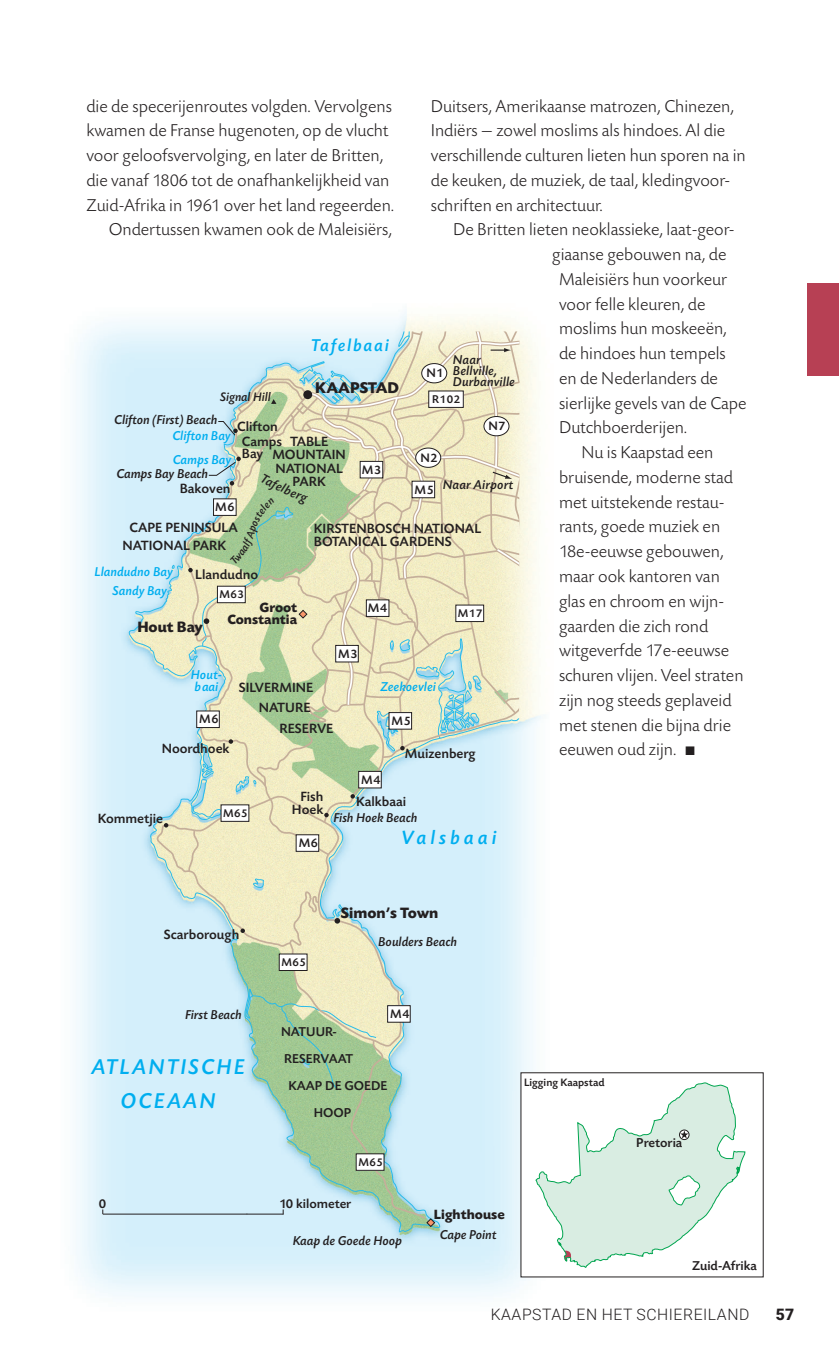
<style>
.page{position:relative;width:839px;height:1366px;background:#fff}
.page>*{position:absolute;margin:0;border:0;box-sizing:border-box;transform-origin:0 0}
.t1{font:italic 500 22.5px/33.8px "Today SBOP";letter-spacing:.1em;color:#00aeef;text-align:center}
.t2{font:italic 500 20.25px "Today SBOP";letter-spacing:.2em;color:#00aeef}
.t3{font:300 18px/24.8px "Today SBOP";color:#231f20}
.t4{font:italic 500 18px "Today SBOP";letter-spacing:.1em;color:#00aeef}
.t5{font:700 16.2px "Today SBOP";color:#231f20}
.t6{font:300 15.75px "Roboto";color:#231f20}
.t7{font:700 15.75px "Today SBOP";color:#231f20}
.t8{font:900 15.75px "Roboto";color:#231f20}
.t9{font:500 14.17px/13.5px "Today SBOP";color:#231f20}
.t10{font:700 13.95px/12.4px "Today SBOP";color:#231f20;text-align:right}
.t11{font:italic 500 13.5px/11.2px "Today SBOP";color:#231f20}
.t12{font:500 13.5px "Today SBOP";color:#231f20}
.t13{font:italic 500 13.5px/11.2px "Today SBOP";letter-spacing:.005em;color:#00aeef}
.t14{font:500 13.05px "Today SBOP";letter-spacing:.04em;color:#231f20}
.t15{font:italic 500 13.05px "Today SBOP";color:#231f20}
.t16{font:500 11.7px "Today SBOP";letter-spacing:.04em;color:#231f20}
.t17{font:500 11.25px "Today SBOP";color:#231f20}
</style>
<div class="page">
<img style="left:76px;top:311px;width:688px;height:986px">
<svg style="left:90px;top:331px;width:429px;height:947px"></svg>
<svg style="left:171px;top:564px;width:4px;height:5px"></svg>
<svg style="left:156px;top:793px;width:247px;height:254px"></svg>
<div style="left:279px;top:954px;width:28px;height:16px;background:#fff"></div>
<svg style="left:164px;top:823px;width:4px;height:4px"></svg>
<div style="left:521px;top:1072px;width:242px;height:204px;background:#fff"></div>
<svg style="left:535px;top:1082px;width:211px;height:186px"></svg>
<svg style="left:245px;top:988px;width:190px;height:239px"></svg>
<hr style="left:103px;top:1213px;width:180px;height:1px;background:#231f20">
<div style="left:807px;top:283px;width:32px;height:92px;background:#b74054"></div>
<svg style="left:183px;top:331px;width:336px;height:616px"></svg>
<p class="t3" style="left:86px;top:94px;width:307px">die de specerijenroutes volgden. Vervolgens</p>
<p class="t3" style="left:86px;top:119px;width:304px">kwamen de Franse hugenoten, op de vlucht</p>
<p class="t3" style="left:86px;top:144px;width:299px">voor geloofsvervolging, en later de Britten,</p>
<p class="t3" style="left:86px;top:168px;width:304px">die vanaf 1806 tot de onafhankelijkheid van</p>
<p class="t3" style="left:86px;top:193px;width:309px">Zuid-Afrika in 1961 over het land regeerden.</p>
<p class="t3" style="left:109px;top:218px;width:285px">Ondertussen kwamen ook de Maleisiërs,</p>
<p class="t3" style="left:431px;top:94px;width:317px">Duitsers, Amerikaanse matrozen, Chinezen, Indiërs — zowel moslims als hindoes. Al die verschillende culturen lieten hun sporen na in de keuken, de muziek, de taal, kledingvoor&shy;schriften en architectuur.</p>
<p class="t3" style="left:453px;top:218px;width:283px">De Britten lieten neoklassieke, laat-geor-</p>
<p class="t3" style="left:552px;top:243px;width:176px">giaanse gebouwen na, de</p>
<p class="t3" style="left:559px;top:267px;width:170px">Maleisiërs hun voorkeur</p>
<p class="t3" style="left:559px;top:292px;width:148px">voor felle kleuren, de</p>
<p class="t3" style="left:559px;top:317px;width:169px">moslims hun moskeeën,</p>
<p class="t3" style="left:559px;top:342px;width:168px">de hindoes hun tempels</p>
<p class="t3" style="left:559px;top:366px;width:161px">en de Nederlanders de</p>
<p class="t3" style="left:559px;top:391px;width:189px">sierlijke gevels van de Cape</p>
<p class="t3" style="left:559px;top:416px;width:130px">Dutchboerderijen.</p>
<p class="t3" style="left:581px;top:441px;width:134px">Nu is Kaapstad een</p>
<p class="t3" style="left:559px;top:465px;width:176px">bruisende, moderne stad</p>
<p class="t3" style="left:559px;top:490px;width:167px">met uitstekende restau-</p>
<p class="t3" style="left:559px;top:515px;width:163px">rants, goede muziek en</p>
<p class="t3" style="left:559px;top:540px;width:166px">18e-eeuwse gebouwen,</p>
<p class="t3" style="left:559px;top:564px;width:162px">maar ook kantoren van</p>
<p class="t3" style="left:559px;top:589px;width:167px">glas en chroom en wijn-</p>
<p class="t3" style="left:559px;top:614px;width:151px">gaarden die zich rond</p>
<p class="t3" style="left:559px;top:639px;width:172px">witgeverfde 17e-eeuwse</p>
<p class="t3" style="left:559px;top:663px;width:186px">schuren vlijen. Veel straten</p>
<p class="t3" style="left:559px;top:688px;width:174px">zijn nog steeds geplaveid</p>
<p class="t3" style="left:559px;top:713px;width:174px">met stenen die bijna drie</p>
<p class="t3" style="left:559px;top:738px;width:137px">eeuwen oud zijn. ■</p>
<p class="t4" style="left:311px;top:335px;width:80px">Tafelbaai</p>
<p class="t11" style="left:453px;top:354px;width:63px">Naar<br>Bellville,<br>Durbanville</p>
<p class="t14" style="left:426px;top:366px;width:19px">N1</p>
<p class="t5" style="left:315px;top:378px;width:85px">KAAPSTAD</p>
<p class="t15" style="left:220px;top:390px;width:52px">Signal Hill</p>
<p class="t16" style="left:432px;top:393px;width:29px">R102</p>
<p class="t11" style="left:114px;top:415px;width:105px">Clifton (First) Beach</p>
<p class="t9" style="left:237px;top:420px;width:42px">Clifton</p>
<p class="t14" style="left:489px;top:419px;width:19px">N7</p>
<p class="t13" style="left:172px;top:424px;width:60px;line-height:23.4px">Clifton Bay<br>Camps Bay</p>
<p class="t9" style="left:273px;top:435px;width:75px;text-align:center">TABLE<br>MOUNTAIN<br>NATIONAL<br>PARK</p>
<p class="t9" style="left:242px;top:436px;width:42px;line-height:12.4px">Camps<br>Bay</p>
<p class="t14" style="left:420px;top:451px;width:19px">N2</p>
<p class="t14" style="left:362px;top:463px;width:21px">M3</p>
<p class="t11" style="left:117px;top:468px;width:93px">Camps Bay Beach</p>
<p class="t11" style="left:443px;top:480px;width:72px">Naar Airport</p>
<p class="t9" style="left:180px;top:482px;width:52px">Bakoven</p>
<p class="t14" style="left:415px;top:482px;width:21px">M5</p>
<p class="t14" style="left:215px;top:500px;width:21px">M6</p>
<p class="t9" style="left:123px;top:519px;width:117px;line-height:18px;text-indent:7px">CAPE PENINSULA<br>NATIONAL PARK</p>
<p class="t9" style="left:314px;top:522px;width:169px">KIRSTENBOSCH NATIONAL<br>BOTANICAL GARDENS</p>
<p class="t13" style="left:112px;top:563px;width:62px;line-height:18.9px;text-indent:-18px">Llandudno Bay<br>Sandy Bay</p>
<p class="t9" style="left:195px;top:568px;width:65px">Llandudno</p>
<p class="t16" style="left:220px;top:588px;width:26px">M63</p>
<p class="t10" style="left:227px;top:601px;width:71px">Groot<br>Constantia</p>
<p class="t14" style="left:368px;top:601px;width:21px">M4</p>
<p class="t16" style="left:458px;top:607px;width:26px">M17</p>
<p class="t7" style="left:137px;top:618px;width:67px">Hout Bay</p>
<p class="t14" style="left:338px;top:646px;width:21px">M3</p>
<p class="t13" style="left:191px;top:669px;width:32px">Hout&shy;baai</p>
<p class="t13" style="left:380px;top:681px;width:57px">Zeekoevlei</p>
<p class="t9" style="left:239px;top:681px;width:76px">SILVERMINE</p>
<p class="t9" style="left:259px;top:701px;width:53px">NATURE</p>
<p class="t9" style="left:279px;top:721px;width:56px">RESERVE</p>
<p class="t14" style="left:199px;top:712px;width:21px">M6</p>
<p class="t14" style="left:392px;top:714px;width:21px">M5</p>
<p class="t9" style="left:162px;top:742px;width:69px">Noordhoek</p>
<p class="t9" style="left:405px;top:747px;width:72px">Muizenberg</p>
<p class="t9" style="left:356px;top:795px;width:52px">Kalkbaai</p>
<p class="t14" style="left:361px;top:772px;width:21px">M4</p>
<p class="t9" style="left:292px;top:790px;width:33px;text-align:center">Fish<br>Hoek</p>
<p class="t16" style="left:223px;top:807px;width:26px">M65</p>
<p class="t11" style="left:334px;top:813px;width:85px">Fish Hoek Beach</p>
<p class="t9" style="left:98px;top:812px;width:67px">Kommetjie</p>
<p class="t14" style="left:299px;top:836px;width:21px">M6</p>
<p class="t2" style="left:401px;top:826px;width:97px">Valsbaai</p>
<p class="t9" style="left:164px;top:927px;width:77px">Scarborough</p>
<p class="t11" style="left:185px;top:1009px;width:58px">First Beach</p>
<p class="t1" style="left:92px;top:1050px;width:155px">ATLANTISCHE<br>OCEAAN</p>
<p class="t7" style="left:341px;top:904px;width:99px">Simon’s Town</p>
<p class="t16" style="left:281px;top:956px;width:26px">M65</p>
<p class="t11" style="left:378px;top:936px;width:80px">Boulders Beach</p>
<p class="t14" style="left:390px;top:1007px;width:21px">M4</p>
<p class="t12" style="left:281px;top:1024px;width:57px">NATUUR-</p>
<p class="t12" style="left:284px;top:1051px;width:70px">RESERVAAT</p>
<p class="t12" style="left:289px;top:1078px;width:100px">KAAP DE GOEDE</p>
<p class="t12" style="left:314px;top:1105px;width:39px">HOOP</p>
<p class="t16" style="left:358px;top:1155px;width:26px">M65</p>
<p class="t12" style="left:99px;top:1196px;width:9px">0</p>
<p class="t12" style="left:279px;top:1196px;width:73px">10 kilometer</p>
<p class="t11" style="left:293px;top:1235px;width:111px">Kaap de Goede Hoop</p>
<p class="t10" style="left:434px;top:1208px;width:72px">Lighthouse</p>
<p class="t11" style="left:440px;top:1229px;width:58px">Cape Point</p>
<p class="t17" style="left:524px;top:1075px;width:82px">Ligging Kaapstad</p>
<p class="t12" style="left:636px;top:1135px;width:48px">Pretoria</p>
<p class="t12" style="left:692px;top:1258px;width:67px">Zuid-Afrika</p>
<p class="t6" style="left:491px;top:1303px;width:22px">KAAPSTAD</p>
<p class="t6" style="left:577px;top:1303px;width:36px">EN HET</p>
<p class="t6" style="left:637px;top:1303px;width:11px">SCH</p>
<p class="t6" style="left:669px;top:1303px;width:15px">IERE</p>
<p class="t6" style="left:703px;top:1303px;width:16px">ILAND</p>
<p class="t8" style="left:776px;top:1303px;width:20px">57</p>
</div>
